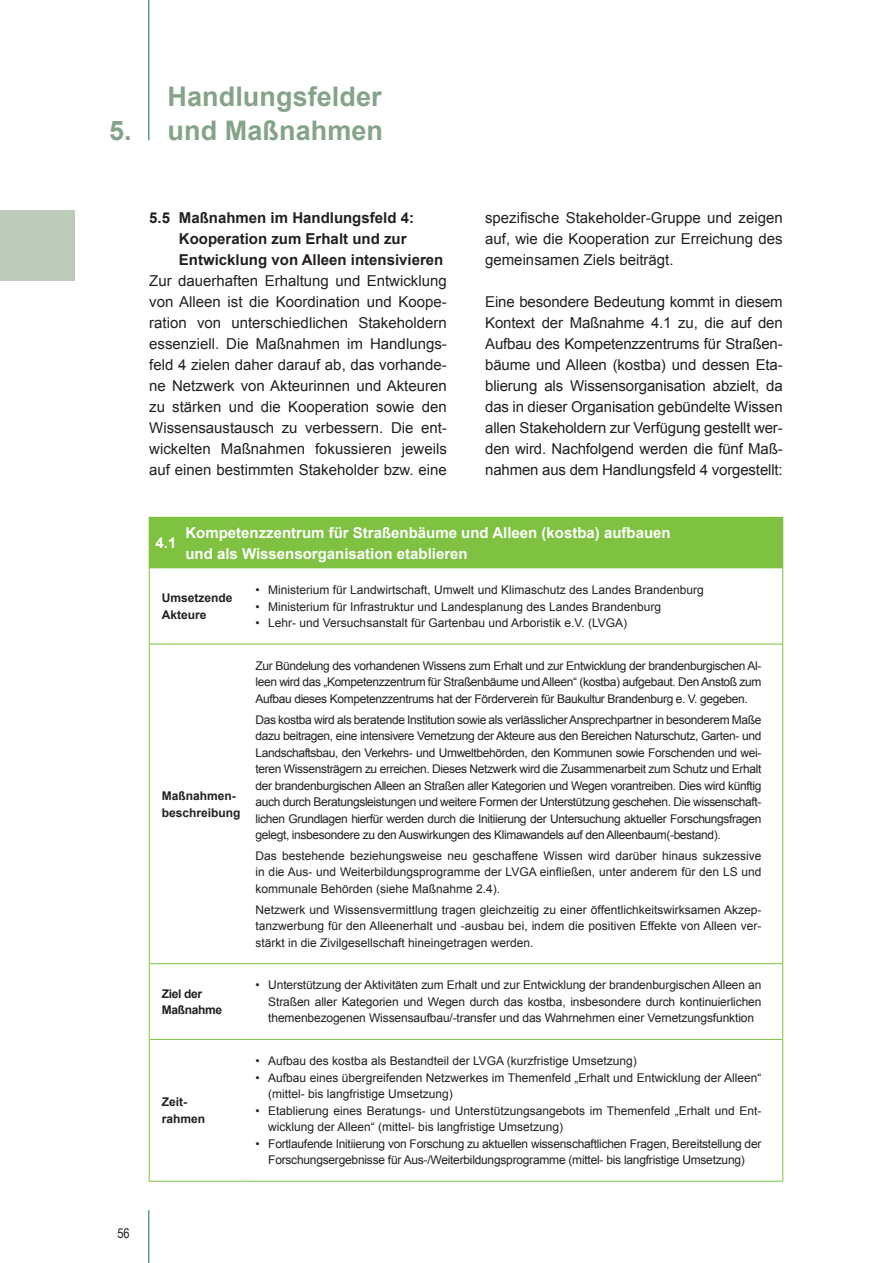
<style>
.page{position:relative;width:893px;height:1263px;background:#fff}
.page>*{position:absolute;margin:0;border:0;box-sizing:border-box;transform-origin:0 0}
.t1{font:700 27px "Arial";letter-spacing:.005em;color:#85a388}
.t2{font:15px/21px "Arial";color:#231f20;text-align:justify}
.t3{font:700 15px/21px "Arial";color:#fff}
.t4{font:700 15px/21px "Arial";color:#231f20}
.t5{font:13.5px "Arial Narrow";color:#231f20}
.t6{font:12px/16.5px "Arial";color:#231f20;text-align:justify}
.t7{font:12px/16.5px "Arial";letter-spacing:-.02em;color:#231f20;text-align:center}
.t8{font:700 12px/16.5px "Arial";color:#231f20}
.t9{font:700 12px/16.5px "Arial";letter-spacing:-.03em;color:#231f20}
</style>
<div class="page">
<div style="left:0;top:210px;width:74px;height:71px;background:#bdcbbb"></div>
<hr style="left:148px;top:1210px;width:1px;height:53px;background:#136d3e">
<hr style="left:148px;top:0;width:1px;height:140px;background:#136d3e">
<div style="left:149px;top:517px;width:634px;height:51px;background:#7fc241"></div>
<svg style="left:150px;top:568px;width:632px;height:76px"></svg>
<svg style="left:150px;top:964px;width:632px;height:217px"></svg>
<hr style="left:149px;top:568px;width:1px;height:76px;background:#7fc241">
<hr style="left:782px;top:568px;width:1px;height:76px;background:#7fc241">
<hr style="left:149px;top:644px;width:1px;height:320px;background:#7fc241">
<hr style="left:150px;top:644px;width:93px;height:1px;background:#7fc241">
<hr style="left:243px;top:644px;width:539px;height:1px;background:#7fc241">
<hr style="left:782px;top:644px;width:1px;height:320px;background:#7fc241">
<hr style="left:149px;top:964px;width:1px;height:75px;background:#7fc241">
<hr style="left:150px;top:963px;width:93px;height:1px;background:#7fc241">
<hr style="left:243px;top:963px;width:539px;height:1px;background:#7fc241">
<hr style="left:782px;top:964px;width:1px;height:75px;background:#7fc241">
<hr style="left:149px;top:1039px;width:1px;height:142px;background:#7fc241">
<hr style="left:150px;top:1039px;width:93px;height:1px;background:#7fc241">
<hr style="left:149px;top:1181px;width:94px;height:1px;background:#7fc241">
<hr style="left:243px;top:1039px;width:539px;height:1px;background:#7fc241">
<hr style="left:782px;top:1039px;width:1px;height:142px;background:#7fc241">
<hr style="left:243px;top:1181px;width:540px;height:1px;background:#7fc241">
<h1 class="t1" style="left:168px;top:79px;width:216px">Handlungsfelder</h1>
<h1 class="t1" style="left:109px;top:113px;width:275px">5. und Maßnahmen</h1>
<p class="t4" style="left:179px;top:208px;width:266px;text-indent:-30px">5.5 Maßnahmen im Handlungsfeld 4:<br>Kooperation zum Erhalt und zur<br>Entwicklung von Alleen intensivieren</p>
<p class="t2" style="left:149px;top:270px;width:299px">Zur dauerhaften Erhaltung und Entwicklung von Alleen ist die Koordination und Koope&shy;ration von unterschiedlichen Stakeholdern essenziell. Die Maßnahmen im Handlungs&shy;feld 4 zielen daher darauf ab, das vorhande&shy;ne Netzwerk von Akteurinnen und Akteuren zu stärken und die Kooperation sowie den Wissensaustausch zu verbessern. Die ent&shy;wickelten Maßnahmen fokussieren jeweils auf einen bestimmten Stakeholder bzw. eine</p>
<p class="t2" style="left:485px;top:207px;width:299px">spezifische Stakeholder-Gruppe und zeigen auf, wie die Kooperation zur Erreichung des gemeinsamen Ziels beiträgt.</p>
<p class="t2" style="left:485px;top:291px;width:299px">Eine besondere Bedeutung kommt in diesem Kontext der Maßnahme 4.1 zu, die auf den Aufbau des Kompetenzzentrums für Straßen&shy;bäume und Alleen (kostba) und dessen Eta&shy;blierung als Wissensorganisation abzielt, da das in dieser Organisation gebündelte Wissen allen Stakeholdern zur Verfügung gestellt wer&shy;den wird. Nachfolgend werden die fünf Maß&shy;nahmen aus dem Handlungsfeld 4 vorgestellt:</p>
<p class="t3" style="left:156px;top:533px;width:22px">4.1</p>
<p class="t3" style="left:185px;top:522px;width:487px">Kompetenzzentrum für Straßenbäume und Alleen (kostba) aufbauen und als Wissensorganisation etablieren</p>
<p class="t8" style="left:162px;top:590px;width:72px">Umsetzende<br>Akteure</p>
<p class="t6" style="left:255px;top:582px;width:450px">• Ministerium für Landwirtschaft, Umwelt und Klimaschutz des Landes Brandenburg</p>
<p class="t6" style="left:255px;top:598px;width:407px">• Ministerium für Infrastruktur und Landesplanung des Landes Brandenburg</p>
<p class="t6" style="left:255px;top:615px;width:373px">• Lehr- und Versuchsanstalt für Gartenbau und Arboristik e.V. (LVGA)</p>
<p class="t8" style="left:162px;top:788px;width:80px">Maßnahmen&shy;beschreibung</p>
<p class="t6" style="left:255px;top:657px;width:507px">Zur Bündelung des vorhandenen Wissens zum Erhalt und zur Entwicklung der brandenburgischen Al&shy;leen wird das „Kompetenzzentrum für Straßenbäume und Alleen“ (kostba) aufgebaut. Den Anstoß zum Aufbau dieses Kompetenzzentrums hat der Förderverein für Baukultur Brandenburg e. V. gegeben.</p>
<p class="t6" style="left:255px;top:711px;width:507px">Das kostba wird als beratende Institution sowie als verlässlicher Ansprechpartner in besonderem Maße dazu beitragen, eine intensivere Vernetzung der Akteure aus den Bereichen Naturschutz, Garten- und Landschaftsbau, den Verkehrs- und Umweltbehörden, den Kommunen sowie Forschenden und wei&shy;teren Wissensträgern zu erreichen. Dieses Netzwerk wird die Zusammenarbeit zum Schutz und Erhalt der brandenburgischen Alleen an Straßen aller Kategorien und Wegen vorantreiben. Dies wird künftig auch durch Beratungsleistungen und weitere Formen der Unterstützung geschehen. Die wissenschaft&shy;lichen Grundlagen hierfür werden durch die Initiierung der Untersuchung aktueller Forschungsfragen gelegt, insbesondere zu den Auswirkungen des Klimawandels auf den Alleenbaum(-bestand).</p>
<p class="t6" style="left:255px;top:847px;width:507px">Das bestehende beziehungsweise neu geschaffene Wissen wird darüber hinaus sukzessive in die Aus- und Weiterbildungsprogramme der LVGA einfließen, unter anderem für den LS und kommunale Behörden (siehe Maßnahme 2.4).</p>
<p class="t6" style="left:255px;top:901px;width:507px">Netzwerk und Wissensvermittlung tragen gleichzeitig zu einer öffentlichkeitswirksamen Akzep&shy;tanzwerbung für den Alleenerhalt und -ausbau bei, indem die positiven Effekte von Alleen ver&shy;stärkt in die Zivilgesellschaft hineingetragen werden.</p>
<p class="t9" style="left:162px;top:985px;width:62px">Ziel der<br>Maßnahme</p>
<p class="t6" style="left:268px;top:977px;width:495px;text-indent:-13px">• Unterstützung der Aktivitäten zum Erhalt und zur Entwicklung der brandenburgischen Alleen an Straßen aller Kategorien und Wegen durch das kostba, insbesondere durch kontinuierlichen themenbezogenen Wissensaufbau/-transfer und das Wahrnehmen einer Vernetzungsfunktion</p>
<p class="t8" style="left:162px;top:1094px;width:45px">Zeit&shy;rahmen</p>
<p class="t5" style="left:117px;top:1223px;width:14px">56</p>
<p class="t6" style="left:255px;top:1053px;width:383px">• Aufbau des kostba als Bestandteil der LVGA (kurzfristige Umsetzung)</p>
<p class="t6" style="left:268px;top:1069px;width:495px;text-indent:-13px">• Aufbau eines übergreifenden Netzwerkes im Themenfeld „Erhalt und Entwicklung der Alleen“ (mittel- bis langfristige Umsetzung)</p>
<p class="t6" style="left:268px;top:1102px;width:495px;text-indent:-13px">• Etablierung eines Beratungs- und Unterstützungsangebots im Themenfeld „Erhalt und Ent&shy;wicklung der Alleen“ (mittel- bis langfristige Umsetzung)</p>
<p class="t7" style="left:255px;top:1135px;width:507px">• Fortlaufende Initiierung von Forschung zu aktuellen wissenschaftlichen Fragen, Bereitstellung der<br>Forschungsergebnisse für Aus-/Weiterbildungsprogramme (mittel- bis langfristige Umsetzung)</p>
</div>
